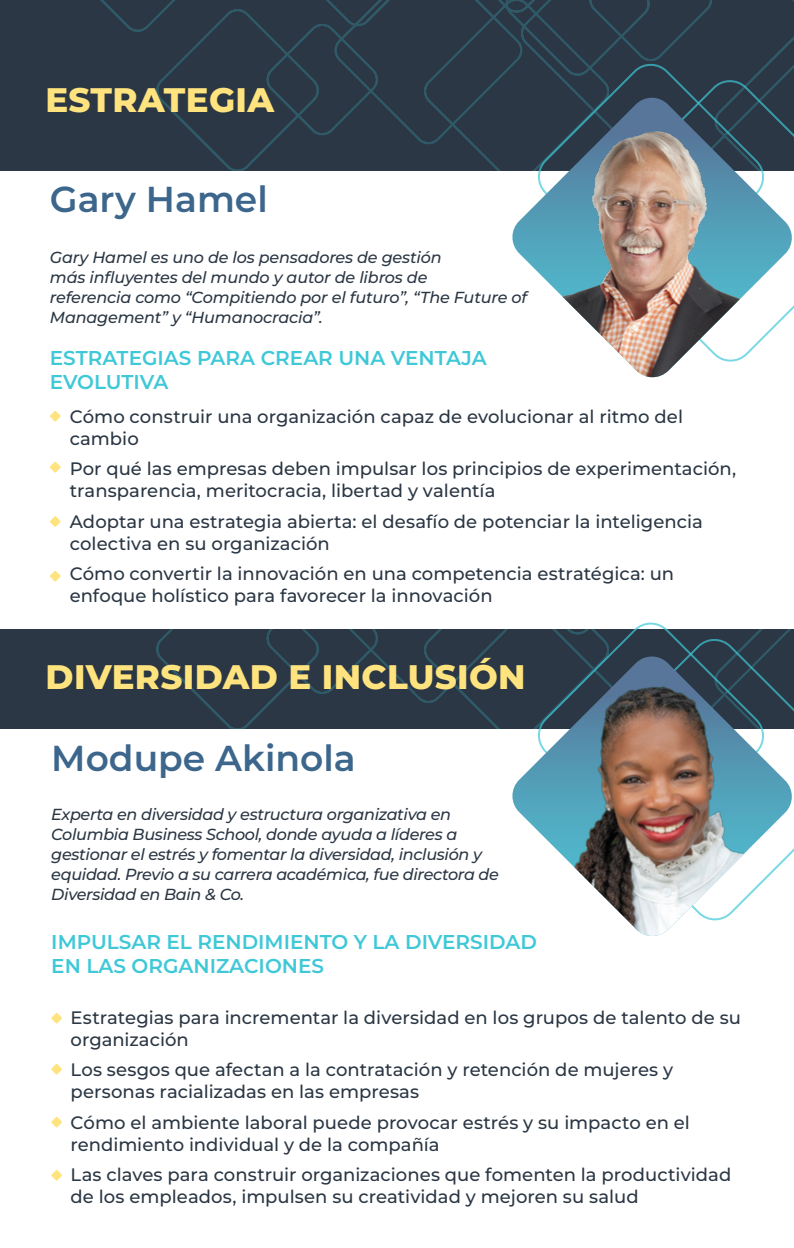
<style>
.page{position:relative;width:794px;height:1248px;background:#fff}
.page>*{position:absolute;margin:0;border:0;box-sizing:border-box;transform-origin:0 0}
.t1{font:600 36px "Montserrat";color:#3c668c}
.t2{font:800 34px "Montserrat";letter-spacing:.01em;color:#ffe37e}
.t3{font:600 20px/24px "Montserrat";color:#3fc8d7}
.t4{font:500 18px/22px "Montserrat";color:#2b3744}
.t5{font:italic 500 16px/20px "Montserrat";letter-spacing:-.02em;color:#2b3744}
</style>
<div class="page">
<div style="left:0;top:629px;width:794px;height:100px;background:#2b3744"></div>
<div style="left:0;top:0;width:794px;height:170px;background:#2b3744"></div>
<svg style="left:534px;top:622px;width:234px;height:34px"></svg>
<svg style="left:534px;top:63px;width:234px;height:35px;background:#2b3d4a"></svg>
<svg style="left:510px;top:98px;width:284px;height:20px;background:#314455"></svg>
<img style="left:510px;top:118px;width:284px;height:260px">
<svg style="left:51px;top:1012px;width:11px;height:11px"></svg>
<svg style="left:51px;top:1063px;width:11px;height:11px"></svg>
<svg style="left:51px;top:1116px;width:11px;height:11px"></svg>
<svg style="left:50px;top:411px;width:11px;height:10px"></svg>
<svg style="left:50px;top:462px;width:11px;height:10px"></svg>
<svg style="left:50px;top:516px;width:11px;height:11px"></svg>
<svg style="left:50px;top:570px;width:11px;height:11px"></svg>
<svg style="left:51px;top:1169px;width:11px;height:11px"></svg>
<img style="left:510px;top:656px;width:284px;height:280px">
<h2 class="t2" style="left:45px;top:78px;width:230px">ESTRATEGIA</h2>
<h1 class="t1" style="left:50px;top:175px;width:219px">Gary Hamel</h1>
<p class="t5" style="left:50px;top:247px;width:479px">Gary Hamel es uno de los pensadores de gestión<br>más influyentes del mundo y autor de libros de<br>referencia como “Compitiendo por el futuro”, “The Future of Management” y “Humanocracia”.</p>
<p class="t3" style="left:50px;top:345px;width:438px">ESTRATEGIAS PARA CREAR UNA VENTAJA<br>EVOLUTIVA</p>
<p class="t4" style="left:70px;top:405px;width:615px">Cómo construir una organización capaz de evolucionar al ritmo del cambio</p>
<p class="t4" style="left:70px;top:457px;width:668px">Por qué las empresas deben impulsar los principios de experimentación, transparencia, meritocracia, libertad y valentía</p>
<p class="t4" style="left:70px;top:510px;width:634px">Adoptar una estrategia abierta: el desafío de potenciar la inteligencia colectiva en su organización</p>
<p class="t4" style="left:70px;top:562px;width:606px">Cómo convertir la innovación en una competencia estratégica: un enfoque holístico para favorecer la innovación</p>
<h2 class="t2" style="left:46px;top:654px;width:481px">DIVERSIDAD E INCLUSIÓN</h2>
<h1 class="t1" style="left:51px;top:733px;width:306px">Modupe Akinola</h1>
<p class="t5" style="left:51px;top:804px;width:449px">Experta en diversidad y estructura organizativa en Columbia Business School, donde ayuda a líderes a gestionar el estrés y fomentar la diversidad, inclusión y equidad. Previo a su carrera académica, fue directora de Diversidad en Bain &amp; Co.</p>
<p class="t3" style="left:51px;top:929px;width:487px">IMPULSAR EL RENDIMIENTO Y LA DIVERSIDAD<br>EN LAS ORGANIZACIONES</p>
<p class="t4" style="left:71px;top:1005px;width:672px">Estrategias para incrementar la diversidad en los grupos de talento de su organización</p>
<p class="t4" style="left:71px;top:1058px;width:604px">Los sesgos que afectan a la contratación y retención de mujeres y personas racializadas en las empresas</p>
<p class="t4" style="left:71px;top:1110px;width:621px">Cómo el ambiente laboral puede provocar estrés y su impacto en el rendimiento individual y de la compañía</p>
<p class="t4" style="left:71px;top:1163px;width:662px">Las claves para construir organizaciones que fomenten la productividad de los empleados, impulsen su creatividad y mejoren su salud</p>
</div>
